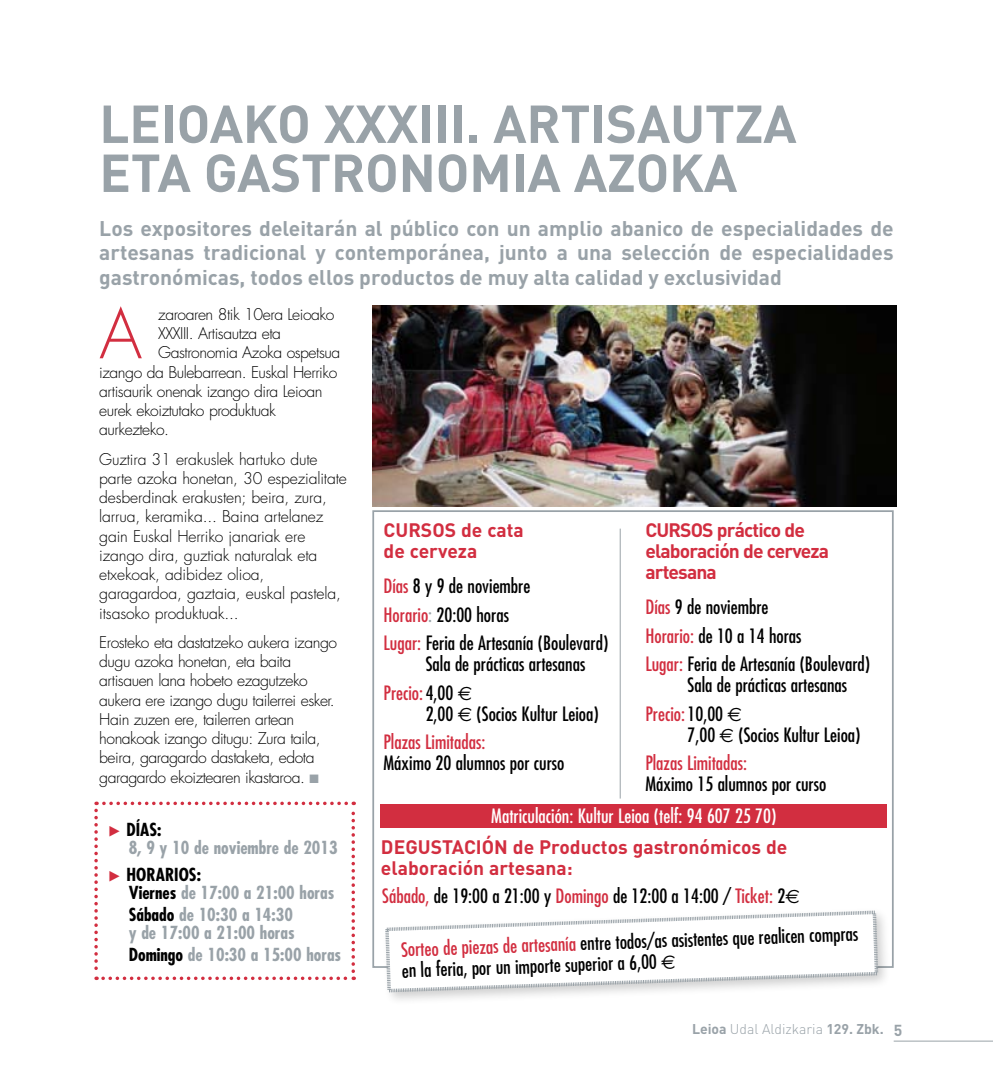
<style>
.page{position:relative;width:993px;height:1092px;background:#fff}
.page>*{position:absolute;margin:0;border:0;box-sizing:border-box;transform-origin:0 0}
.t1{font:300 66.85px "Futura";color:#d22e40}
.t2{font:700 52.5px/49px "DIN";letter-spacing:-.005em;color:#99a2a8}
.t3{font:700 21px/24.5px "DIN";color:#99a2a8;text-align:justify}
.t4{font:condensed 19.25px/28.3px "Futura";color:#000}
.t5{font:700 19.25px/21px "DIN";color:#d22e40}
.t6{font:condensed 19.25px "Futura";color:#fff}
.t7{font:700 condensed 17.5px/17.5px "Futura";color:#99a2a8}
.t8{font:300 15.75px/19.2px "Futura";letter-spacing:-.03em;color:#000}
.t9{font:300 15.75px/19.2px "Futura";letter-spacing:-.01em;color:#000}
.t10{font:300 14px "DIN";color:#99a2a8}
.s1{color:#99a2a8}
.s2{color:#d22e40}
.s3{font-family:"Euro Sans";font-stretch:normal}
.s4{font-family:"Scala Sans";font-weight:400;font-stretch:normal;font-size:21px;color:#d22e40}
.s5{color:#000}
.s6{font-weight:700}
.s7{font-weight:700;font-size:15.75px}
</style>
<div class="page">
<hr style="left:893px;top:1040px;width:99px;height:1px;background:#99a2a8">
<div style="left:372px;top:510px;width:521px;height:457px;background:#fff;border:2px solid #99a2a8"></div>
<div style="left:380px;top:804px;width:506px;height:23px;background:#d22e40"></div>
<svg style="left:94px;top:801px;width:261px;height:178px"></svg>
<img style="left:372px;top:305px;width:523px;height:201px">
<div style="left:380px;top:905px;width:511px;height:100px;background:#000;opacity:.2"></div>
<svg style="left:384px;top:909px;width:494px;height:83px"></svg>
<hr style="left:619px;top:528px;width:1px;height:270px;background:#99a2a8">
<h2 class="t2" style="left:99px;top:97px;width:698px">Leioako XXXIII . Artisautza eta Gastronom ia Azoka</h2>
<p class="t3" style="left:99px;top:215px;width:795px">Los expositores deleitarán al público con un amplio abanico de especialidades de artesanas tradicional y contemporánea, junto a una selección de especialidades gastronómicas, todos ellos productos de muy alta calidad y exclusividad</p>
<h1 class="t1" style="left:99px;top:293px;width:44px">A</h1>
<p class="t8" style="left:158px;top:305px;width:178px">zaroaren 8tik 10era Leioako</p>
<p class="t8" style="left:158px;top:324px;width:124px">XXXIII. Artisautza eta</p>
<p class="t8" style="left:158px;top:343px;width:183px">Gastronomia Azoka ospetsua</p>
<p class="t8" style="left:99px;top:362px;width:239px">izango da Bulebarrean. Euskal Herriko</p>
<p class="t8" style="left:99px;top:382px;width:225px">artisaurik onenak izango dira Leioan</p>
<p class="t8" style="left:99px;top:401px;width:178px">eurek ekoiztutako produktuak</p>
<p class="t8" style="left:99px;top:420px;width:71px">aurkezteko.</p>
<p class="t9" style="left:99px;top:449px;width:249px">Guztira 31 erakuslek hartuko dute parte azoka honetan, 30 espezialitate desberdinak erakusten; beira, zura, larrua, keramika... Baina artelanez gain Euskal Herriko janariak ere izango dira, guztiak naturalak eta etxekoak, adibidez olioa, garagardoa, gaztaia, euskal pastela, itsasoko produktuak...</p>
<p class="t8" style="left:99px;top:632px;width:239px">Erosteko eta dastatzeko aukera izango dugu azoka honetan, eta baita artisauen lana hobeto ezagutzeko aukera ere izango dugu tailerrei esker.<br>Hain zuzen ere, tailerren artean honakoak izango ditugu: Zura taila, beira, garagardo dastaketa, edota garagardo ekoiztearen ikastaroa. <span class="s1">■</span></p>
<p class="t5" style="left:645px;top:518px;width:185px;text-indent:71px">práctico de elaboración de cerveza artesana</p>
<p class="t4" style="left:645px;top:593px;width:226px"><span class="s2">Días</span> 9 de noviembre<br><span class="s2">Horario:</span> de 10 a 14 horas<br><span class="s2">Lugar:</span> Feria de Artesanía (Boulevard)</p>
<p class="t4" style="left:645px;top:671px;width:203px;text-indent:42px">Sala de prácticas artesanas<br><span class="s2">Precio:</span> 10,00 <span class="s3">€</span></p>
<p class="t4" style="left:645px;top:720px;width:216px;text-indent:42px">7,00 <span class="s3">€</span> (Socios Kultur Leioa)<br><span class="s2">Plazas Limitadas:</span></p>
<p class="t4" style="left:645px;top:769px;width:182px">Máximo 15 alumnos por curso</p>
<p class="t6" style="left:491px;top:804px;width:286px">Matriculación: Kultur Leioa (telf: 94 607 25 70)</p>
<p class="t5" style="left:381px;top:835px;width:408px">Degustación de Productos gastronómicos de elaboración artesana:</p>
<p class="t4" style="left:382px;top:881px;width:419px"><span class="s2">Sábado,</span> de 19:00 a 21:00 y <span class="s2">Domingo</span> de 12:00 a 14:00 / <span class="s2">Ticket:</span> 2<span class="s3">€</span></p>
<p class="t4" style="left:400px;top:938px;width:458px;line-height:21px;rotate:-2deg"><span class="s2">Sorteo de piezas de artesanía</span> entre todos/as asistentes que realicen compras en la feria, por un importe superior a 6,00 <span class="s3">€</span></p>
<p class="t5" style="left:645px;top:518px;width:13px">CURSOS</p>
<p class="t5" style="left:383px;top:518px;width:13px">CURSOS</p>
<p class="t5" style="left:383px;top:518px;width:142px;text-indent:77px">de cata de cerveza</p>
<p class="t4" style="left:383px;top:572px;width:226px"><span class="s2">Días</span> 8 y 9 de noviembre<br><span class="s2">Horario</span><span class="s1">:</span> 20:00 horas<br><span class="s2">Lugar:</span> Feria de Artesanía (Boulevard)</p>
<p class="t4" style="left:383px;top:650px;width:203px;text-indent:42px">Sala de prácticas artesanas<br><span class="s2">Precio:</span> 4,00 <span class="s3">€</span></p>
<p class="t4" style="left:383px;top:699px;width:216px;text-indent:42px">2,00 <span class="s3">€</span> (Socios Kultur Leioa)<br><span class="s2">Plazas Limitadas:</span></p>
<p class="t4" style="left:383px;top:748px;width:182px">Máximo 20 alumnos por curso</p>
<p class="t7" style="left:129px;top:821px;width:210px;text-indent:-21px"><span class="s4">Ω</span> <span class="s5">Días:<br></span>8, 9 y 10 de noviembre de 2013</p>
<p class="t7" style="left:129px;top:865px;width:207px;text-indent:-21px"><span class="s4">Ω</span> <span class="s5">Horarios:<br>Viernes</span> de 17:00 a 21:00 horas</p>
<p class="t7" style="left:108px;top:905px;width:188px;text-align:right"><span class="s5">Sábado</span> de 10:30 a 14:30 y de 17:00 a 21:00 horas</p>
<p class="t7" style="left:129px;top:945px;width:214px"><span class="s5">Domingo</span> de 10:30 a 15:00 horas</p>
<p class="t10" style="left:691px;top:1020px;width:212px"><span class="s6">Leioa</span> Udal Aldizkaria <span class="s6">129. Zbk.</span> <span class="s7">5</span></p>
</div>
